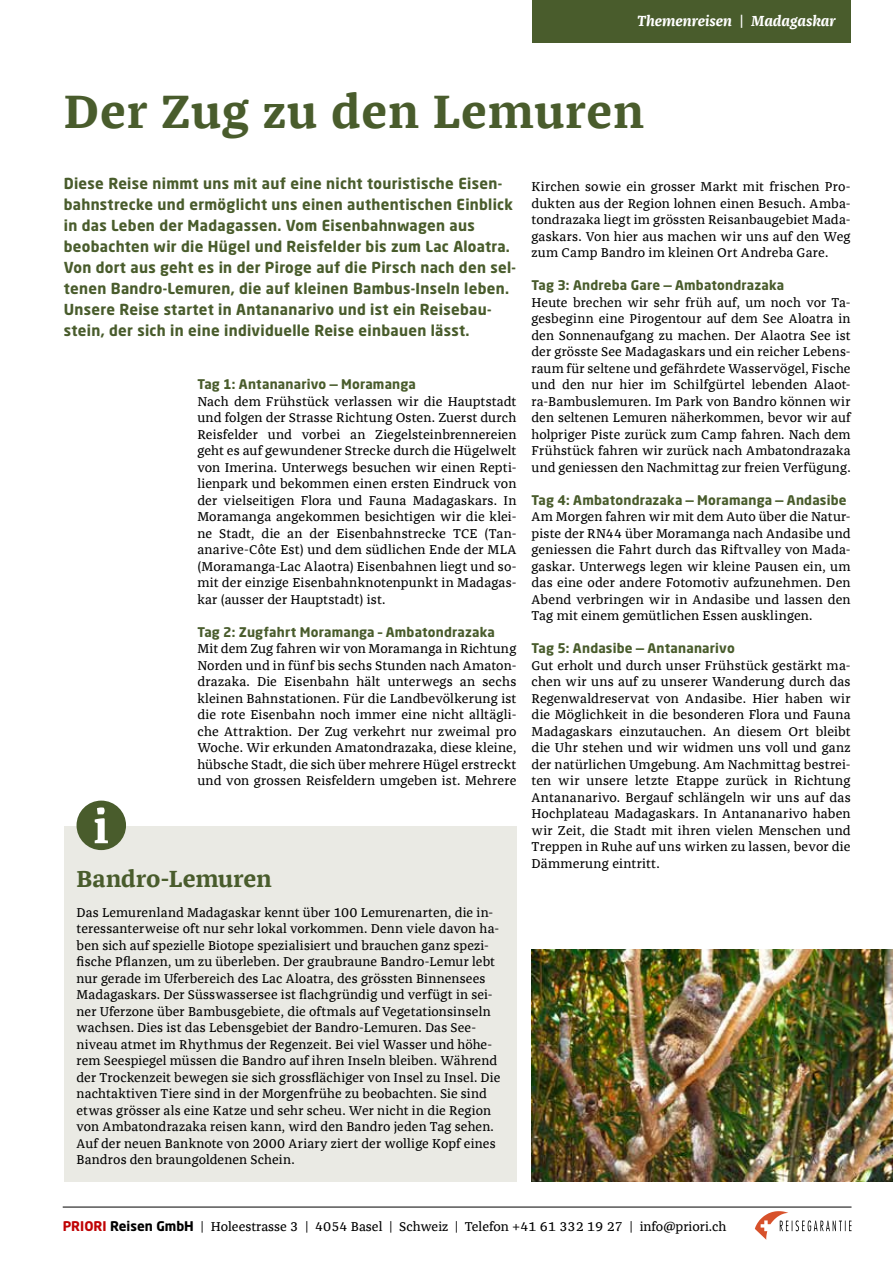
<style>
.page{position:relative;width:893px;height:1263px;background:#fff}
.page>*{position:absolute;margin:0;border:0;box-sizing:border-box;transform-origin:0 0}
._01_01_Haupttitel{font:700 48px "Franziska Offc";letter-spacing:.02em;color:#495c2c}
._03_02_Kastentitel{font:700 24px "Franziska Offc";color:#495c2c}
._02_02_Lead{font:700 15px/21px "Neo Sans Std";letter-spacing:.02em;color:#495c2c}
.t1{font:italic 700 15px "Franziska Offc";color:#fff}
._02_01_Grundtext{font:13.2px/16.5px "Franziska Offc";letter-spacing:.01em;color:#000;text-align:justify}
._03_01_Kastentext{font:13.2px/16.5px "Franziska Offc";letter-spacing:.005em;color:#000}
._01_03_Zwischentitel{font:700 13.2px "Neo Sans Std";letter-spacing:.015em;color:#495c2c}
.s1{font-family:"Neo Sans Std";font-weight:700;color:#c00304}
.s2{font-family:"Neo Sans Std";font-weight:700}
</style>
<div class="page">
<div style="left:64px;top:826px;width:452px;height:355px;background:#eaeae4"></div>
<div style="left:77px;top:800px;width:49px;height:50px;background:#495c2c;border-radius:50%"></div>
<svg style="left:95px;top:807px;width:13px;height:36px"></svg>
<img style="left:531px;top:949px;width:362px;height:232px">
<div style="left:531px;top:0;width:319px;height:43px;background:#495c2c"></div>
<hr style="left:63px;top:1207px;width:788px;height:1px;background:#000">
<svg style="left:755px;top:1211px;width:96px;height:29px"></svg>
<p class="t1" style="left:637px;top:12px;width:200px">Themenreisen | Madagaskar</p>
<p class="_01_01_Haupttitel" style="left:64px;top:85px;width:581px">Der Zug zu den Lemuren</p>
<p class="_02_02_Lead" style="left:64px;top:172px;width:454px">Diese Reise nimmt uns mit auf eine nicht touristische Eisen&shy;bahnstrecke und ermöglicht uns einen authentischen Einblick in das Leben der Madagassen. Vom Eisenbahnwagen aus beobachten wir die Hügel und Reisfelder bis zum Lac Aloatra.<br>Von dort aus geht es in der Piroge auf die Pirsch nach den sel&shy;tenen Bandro-Lemuren, die auf kleinen Bambus-Inseln leben.<br>Unsere Reise startet in Antananarivo und ist ein Reisebau&shy;stein, der sich in eine individuelle Reise einbauen lässt.</p>
<p class="_02_01_Grundtext" style="left:531px;top:179px;width:321px">Kirchen sowie ein grosser Markt mit frischen Pro&shy;dukten aus der Region lohnen einen Besuch. Amba&shy;tondrazaka liegt im grössten Reisanbaugebiet Mada&shy;gaskars. Von hier aus machen wir uns auf den Weg zum Camp Bandro im kleinen Ort Andreba Gare.</p>
<p class="_01_03_Zwischentitel" style="left:531px;top:277px;width:254px">Tag 3: Andreba Gare — Ambatondrazaka</p>
<p class="_02_01_Grundtext" style="left:531px;top:294px;width:321px">Heute brechen wir sehr früh auf, um noch vor Ta&shy;gesbeginn eine Pirogentour auf dem See Aloatra in den Sonnenaufgang zu machen. Der Alaotra See ist der grösste See Madagaskars und ein reicher Lebens&shy;raum für seltene und gefährdete Wasservögel, Fische und den nur hier im Schilfgürtel lebenden Alaot&shy;ra-Bambuslemuren. Im Park von Bandro können wir den seltenen Lemuren näherkommen, bevor wir auf holpriger Piste zurück zum Camp fahren. Nach dem Frühstück fahren wir zurück nach Ambatondrazaka und geniessen den Nachmittag zur freien Verfügung.</p>
<p class="_01_03_Zwischentitel" style="left:531px;top:491px;width:316px">Tag 4: Ambatondrazaka — Moramanga — Andasibe</p>
<p class="_02_01_Grundtext" style="left:531px;top:509px;width:321px">Am Morgen fahren wir mit dem Auto über die Natur&shy;piste der RN44 über Moramanga nach Andasibe und geniessen die Fahrt durch das Riftvalley von Mada&shy;gaskar. Unterwegs legen wir kleine Pausen ein, um das eine oder andere Fotomotiv aufzunehmen. Den Abend verbringen wir in Andasibe und lassen den Tag mit einem gemütlichen Essen ausklingen.</p>
<p class="_01_03_Zwischentitel" style="left:531px;top:640px;width:205px">Tag 5: Andasibe — Antananarivo</p>
<p class="_02_01_Grundtext" style="left:531px;top:657px;width:321px">Gut erholt und durch unser Frühstück gestärkt ma&shy;chen wir uns auf zu unserer Wanderung durch das Regenwaldreservat von Andasibe. Hier haben wir die Möglichkeit in die besonderen Flora und Fauna Madagaskars einzutauchen. An diesem Ort bleibt die Uhr stehen und wir widmen uns voll und ganz der natürlichen Umgebung. Am Nachmittag bestrei&shy;ten wir unsere letzte Etappe zurück in Richtung Antananarivo. Bergauf schlängeln wir uns auf das Hochplateau Madagaskars. In Antananarivo haben wir Zeit, die Stadt mit ihren vielen Menschen und Treppen in Ruhe auf uns wirken zu lassen, bevor die Dämmerung eintritt.</p>
<p class="_01_03_Zwischentitel" style="left:197px;top:376px;width:220px">Tag 1: Antananarivo — Moramanga</p>
<p class="_02_01_Grundtext" style="left:197px;top:393px;width:321px">Nach dem Frühstück verlassen wir die Hauptstadt und folgen der Strasse Richtung Osten. Zuerst durch Reisfelder und vorbei an Ziegelsteinbrennereien geht es auf gewundener Strecke durch die Hügelwelt von Imerina. Unterwegs besuchen wir einen Repti&shy;lienpark und bekommen einen ersten Eindruck von der vielseitigen Flora und Fauna Madagaskars. In Moramanga angekommen besichtigen wir die klei&shy;ne Stadt, die an der Eisenbahnstrecke TCE (Tan&shy;anarive-Côte Est) und dem südlichen Ende der MLA (Moramanga-Lac Alaotra) Eisenbahnen liegt und so&shy;mit der einzige Eisenbahnknotenpunkt in Madagas&shy;kar (ausser der Hauptstadt) ist.</p>
<p class="_01_03_Zwischentitel" style="left:197px;top:623px;width:299px">Tag 2: Zugfahrt Moramanga – Ambatondrazaka</p>
<p class="_02_01_Grundtext" style="left:197px;top:641px;width:321px">Mit dem Zug fahren wir von Moramanga in Richtung Norden und in fünf bis sechs Stunden nach Amaton&shy;drazaka. Die Eisenbahn hält unterwegs an sechs kleinen Bahnstationen. Für die Landbevölkerung ist die rote Eisenbahn noch immer eine nicht alltägli&shy;che Attraktion. Der Zug verkehrt nur zweimal pro Woche. Wir erkunden Amatondrazaka, diese kleine, hübsche Stadt, die sich über mehrere Hügel erstreckt und von grossen Reisfeldern umgeben ist. Mehrere</p>
<p class="_03_02_Kastentitel" style="left:77px;top:865px;width:197px">Bandro-Lemuren</p>
<p class="_03_01_Kastentext" style="left:77px;top:904px;width:425px">Das Lemurenland Madagaskar kennt über 100 Lemurenarten, die in&shy;teressanterweise oft nur sehr lokal vorkommen. Denn viele davon ha&shy;ben sich auf spezielle Biotope spezialisiert und brauchen ganz spezi&shy;fische Pflanzen, um zu überleben. Der graubraune Bandro-Lemur lebt nur gerade im Uferbereich des Lac Aloatra, des grössten Binnensees Madagaskars. Der Süsswassersee ist flachgründig und verfügt in sei&shy;ner Uferzone über Bambusgebiete, die oftmals auf Vegetationsinseln wachsen. Dies ist das Lebensgebiet der Bandro-Lemuren. Das See&shy;niveau atmet im Rhythmus der Regenzeit. Bei viel Wasser und höhe&shy;rem Seespiegel müssen die Bandro auf ihren Inseln bleiben. Während der Trockenzeit bewegen sie sich grossflächiger von Insel zu Insel. Die nachtaktiven Tiere sind in der Morgenfrühe zu beobachten. Sie sind etwas grösser als eine Katze und sehr scheu. Wer nicht in die Region von Ambatondrazaka reisen kann, wird den Bandro jeden Tag sehen.<br>Auf der neuen Banknote von 2000 Ariary ziert der wollige Kopf eines Bandros den braungoldenen Schein.</p>
<p class="_03_01_Kastentext" style="left:63px;top:1218px;width:665px"><span class="s1">PRIORI</span> <span class="s2">Reisen GmbH</span> | Holeestrasse 3 | 4054 Basel | Schweiz | Telefon +41 61 332 19 27 | info@priori.ch</p>
</div>
